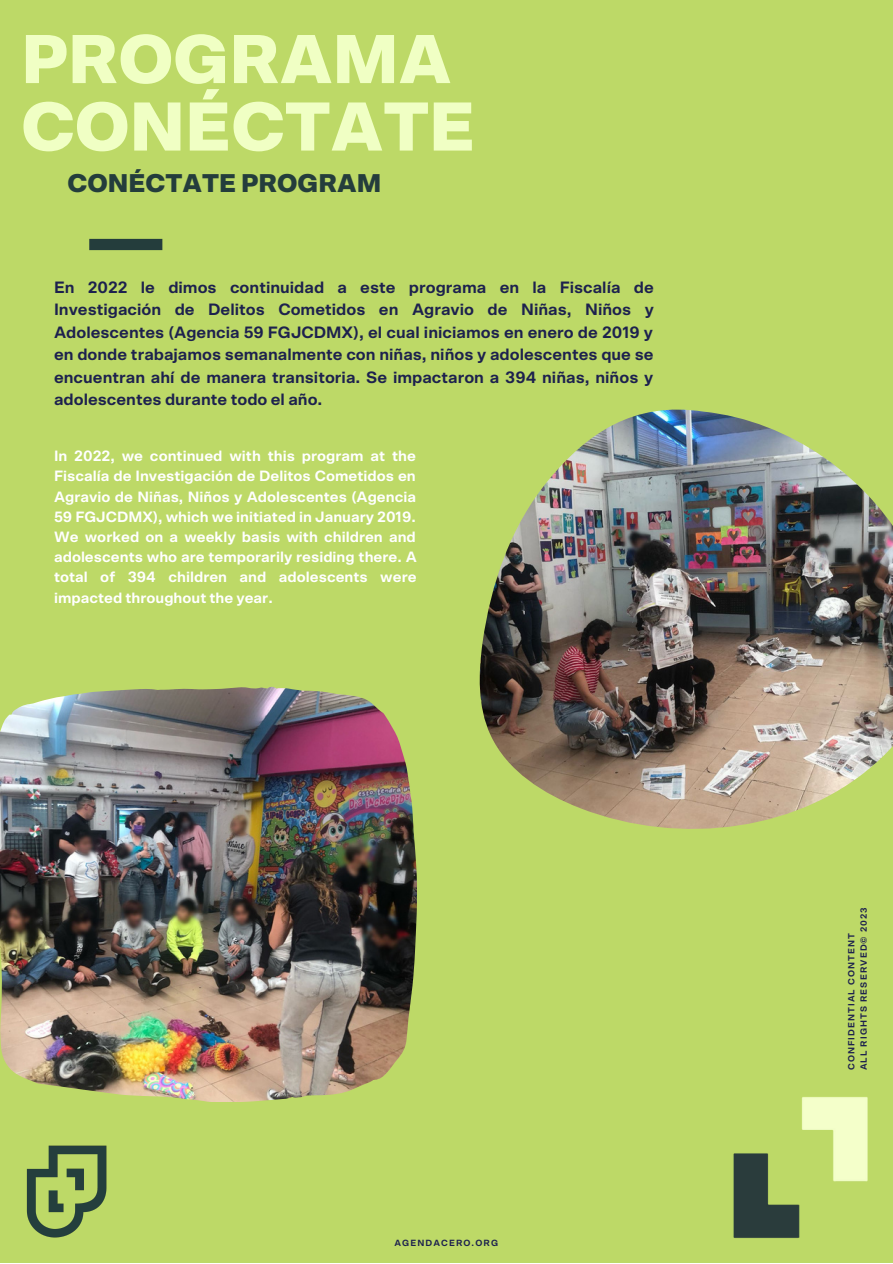
<style>
.page{position:relative;width:893px;height:1264px;background:#fff}
.page>*{position:absolute;margin:0;border:0;box-sizing:border-box;transform-origin:0 0}
.t1{font:900 69.3px/67.5px "Scto Grotesk A";color:#f0ffc4}
.t2{font:900 25.8px "Scto Grotesk A";color:#243d3c}
.t3{font:700 16.5px/22.5px "Scto Grotesk A";color:#1d214e;text-align:justify}
.t4{font:700 15px/20.2px "Scto Grotesk A";color:#fff;text-align:justify}
.t5{font:700 9px "Scto Grotesk A";letter-spacing:.12em;color:#1d214e}
</style>
<div class="page">
<div style="left:0;top:0;width:892px;height:1262px;background:#bdd967"></div>
<img style="left:733px;top:1097px;width:135px;height:141px">
<img style="left:26px;top:1145px;width:81px;height:93px">
<div style="left:89px;top:239px;width:73px;height:11px;background:#243d3c"></div>
<img style="left:0;top:687px;width:416px;height:414px">
<img style="left:479px;top:409px;width:413px;height:420px">
<p class="t1" style="left:21px;top:29px;width:455px">PROGRAMA<br>CONÉCTATE</p>
<p class="t2" style="left:67px;top:171px;width:315px">CONÉCTATE PROGRAM</p>
<p class="t3" style="left:54px;top:277px;width:601px">En 2022 le dimos continuidad a este programa en la Fiscalía de Investigación de Delitos Cometidos en Agravio de Niñas, Niños y Adolescentes (Agencia 59 FGJCDMX), el cual iniciamos en enero de 2019 y en donde trabajamos semanalmente con niñas, niños y adolescentes que se encuentran ahí de manera transitoria. Se impactaron a 394 niñas, niños y adolescentes durante todo el año.</p>
<p class="t4" style="left:54px;top:446px;width:364px">In 2022, we continued with this program at the Fiscalía de Investigación de Delitos Cometidos en Agravio de Niñas, Niños y Adolescentes (Agencia 59 FGJCDMX), which we initiated in January 2019.<br>We worked on a weekly basis with children and adolescents who are temporarily residing there. A total of 394 children and adolescents were impacted throughout the year.</p>
<p class="t5" style="left:394px;top:1239px;width:105px">AGENDACERO.ORG</p>
<p class="t5" style="left:859px;top:1070px;width:165px;rotate:-90deg">ALL RIGHTS RESERVED© 2023</p>
<p class="t5" style="left:847px;top:1070px;width:139px;rotate:-90deg">CONFIDENTIAL CONTENT</p>
</div>
